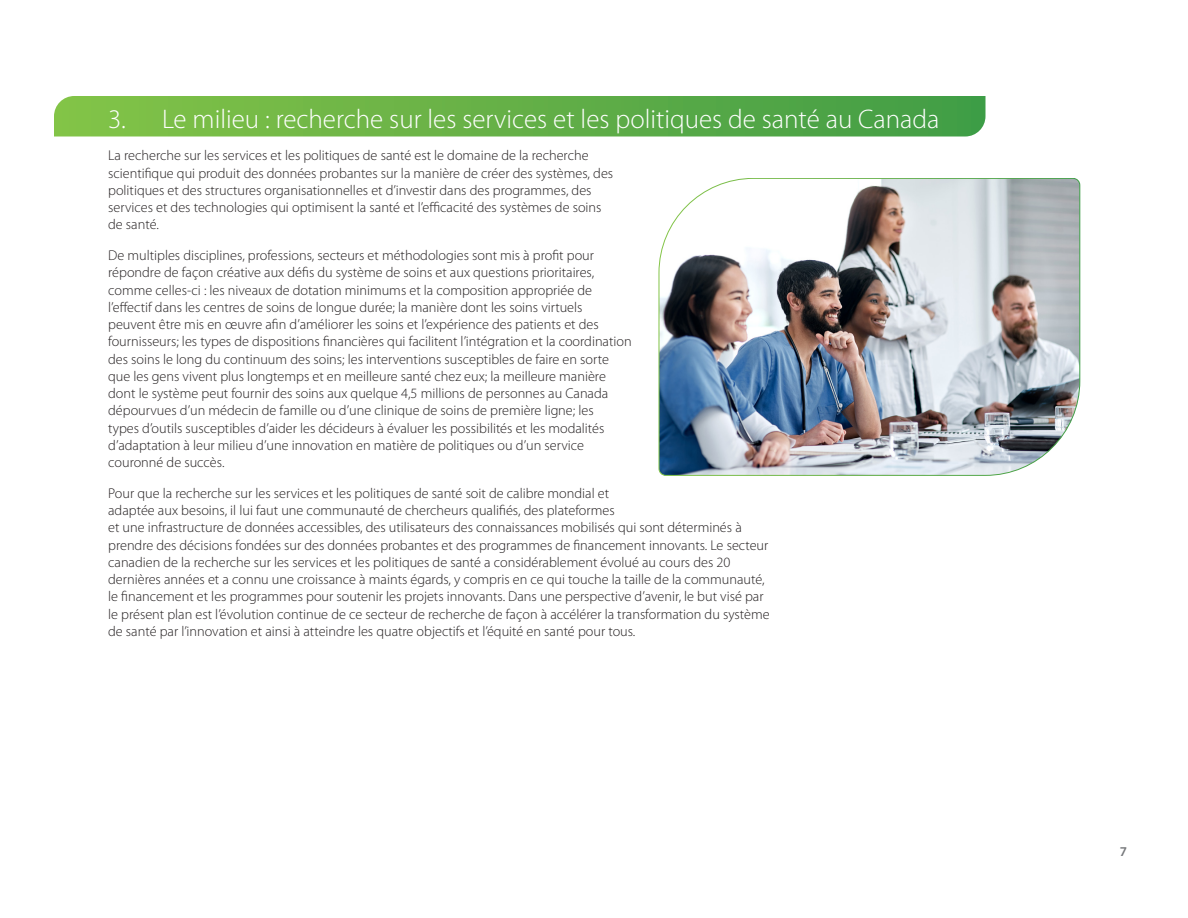
<style>
.page{position:relative;width:1188px;height:918px;background:#fff}
.page>*{position:absolute;margin:0;border:0;box-sizing:border-box;transform-origin:0 0}
.Title_-_Sections_-_W{font:300 27px "Myriad Pro";color:#fff}
.Paragraph_basic{font:300 14.25px/17.2px "Myriad Pro";color:#231f20}
.t1{font:600 13.5px "Myriad Pro";color:#76787b}
</style>
<div class="page">
<img style="left:659px;top:178px;width:421px;height:298px">
<svg style="left:54px;top:96px;width:932px;height:40px;background:#63b047"></svg>
<p class="Title_-_Sections_-_W" style="left:108px;top:104px;width:833px">3. Le milieu : recherche sur les services et les politiques de santé au Canada</p>
<p class="Paragraph_basic" style="left:108px;top:147px;width:507px">La recherche sur les services et les politiques de santé est le domaine de la recherche scientifique qui produit des données probantes sur la manière de créer des systèmes, des politiques et des structures organisationnelles et d’investir dans des programmes, des services et des technologies qui optimisent la santé et l’efficacité des systèmes de soins de santé.</p>
<p class="Paragraph_basic" style="left:108px;top:247px;width:525px">De multiples disciplines, professions, secteurs et méthodologies sont mis à profit pour répondre de façon créative aux défis du système de soins et aux questions prioritaires, comme celles-ci : les niveaux de dotation minimums et la composition appropriée de l’effectif dans les centres de soins de longue durée; la manière dont les soins virtuels peuvent être mis en œuvre afin d’améliorer les soins et l’expérience des patients et des fournisseurs; les types de dispositions financières qui facilitent l’intégration et la coordination des soins le long du continuum des soins; les interventions susceptibles de faire en sorte que les gens vivent plus longtemps et en meilleure santé chez eux; la meilleure manière dont le système peut fournir des soins aux quelque 4,5 millions de personnes au Canada dépourvues d’un médecin de famille ou d’une clinique de soins de première ligne; les<br>types d’outils susceptibles d’aider les décideurs à évaluer les possibilités et les modalités d’adaptation à leur milieu d’une innovation en matière de politiques ou d’un service couronné de succès.</p>
<p class="Paragraph_basic" style="left:108px;top:485px;width:663px">Pour que la recherche sur les services et les politiques de santé soit de calibre mondial et<br>adaptée aux besoins, il lui faut une communauté de chercheurs qualifiés, des plateformes<br>et une infrastructure de données accessibles, des utilisateurs des connaissances mobilisés qui sont déterminés à prendre des décisions fondées sur des données probantes et des programmes de financement innovants. Le secteur canadien de la recherche sur les services et les politiques de santé a considérablement évolué au cours des 20 dernières années et a connu une croissance à maints égards, y compris en ce qui touche la taille de la communauté, le financement et les programmes pour soutenir les projets innovants. Dans une perspective d’avenir, le but visé par le présent plan est l’évolution continue de ce secteur de recherche de façon à accélérer la transformation du système de santé par l’innovation et ainsi à atteindre les quatre objectifs et l’équité en santé pour tous.</p>
<p class="t1" style="left:1120px;top:842px;width:9px">7</p>
</div>
